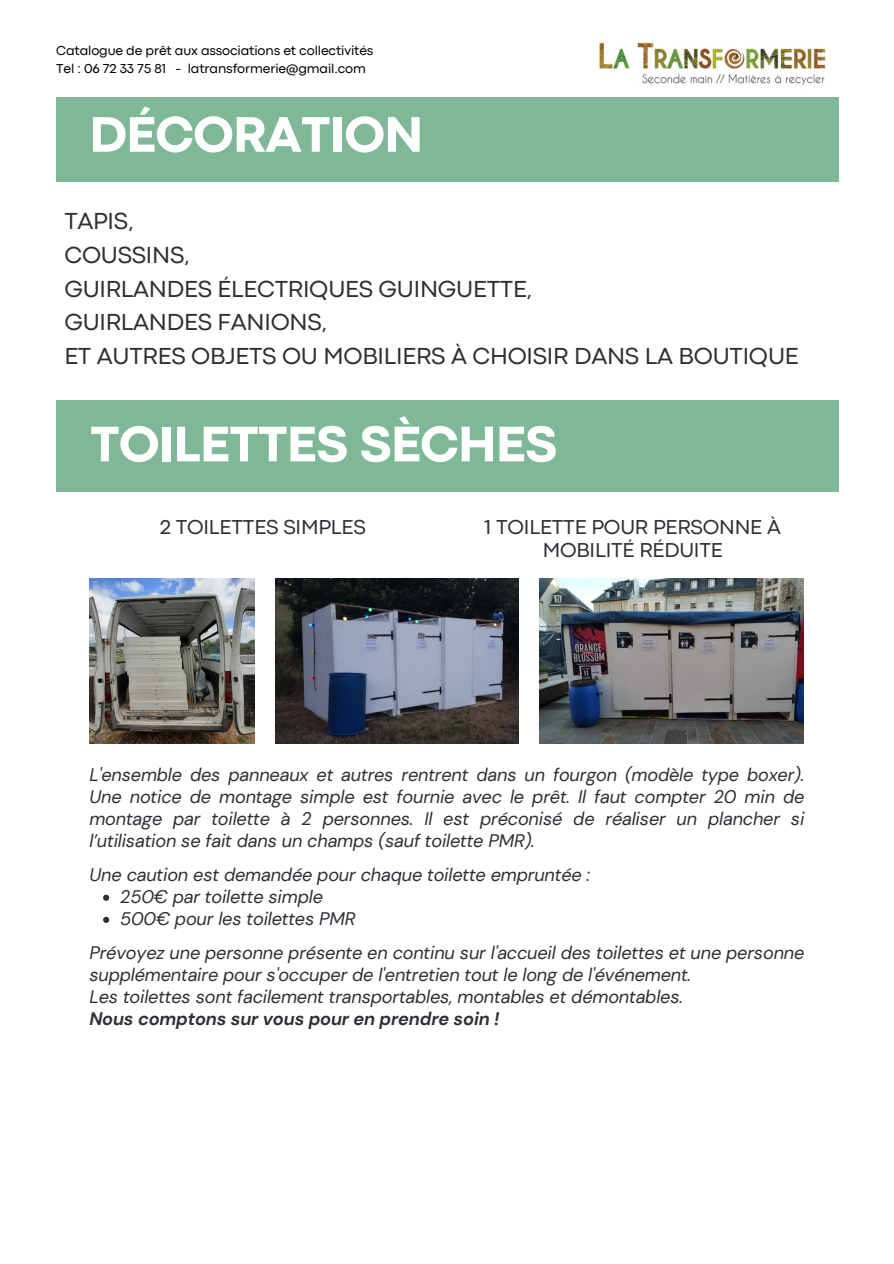
<style>
.page{position:relative;width:894px;height:1264px;background:#fff}
.page>*{position:absolute;margin:0;border:0;box-sizing:border-box;transform-origin:0 0}
.t1{font:800 52.2px "Codec Pro";letter-spacing:-.01em;color:#fff}
.t2{font:24.15px/33.8px "Codec Pro";letter-spacing:-.01em;color:#302e35}
.t3{font:21px/22.5px "Codec Pro";letter-spacing:-.01em;color:#302e35;text-align:center}
.t4{font:italic 18.15px/22px "DM Sans";letter-spacing:-.01em;color:#302e35;text-align:justify}
.t5{font:13.5px "Codec Pro";letter-spacing:-.01em;color:#000}
.s1{font-weight:700}
</style>
<div class="page">
<div style="left:56px;top:400px;width:782px;height:91px;background:#7fb897"></div>
<img style="left:539px;top:578px;width:264px;height:166px">
<img style="left:275px;top:578px;width:243px;height:166px">
<img style="left:89px;top:578px;width:166px;height:166px">
<svg style="left:103px;top:894px;width:6px;height:6px"></svg>
<svg style="left:103px;top:916px;width:6px;height:6px"></svg>
<div style="left:56px;top:97px;width:782px;height:84px;background:#7fb897"></div>
<img style="left:599px;top:42px;width:227px;height:44px">
<p class="t5" style="left:56px;top:46px;width:318px">Catalogue de prêt aux associations et collectivités</p>
<h4 class="t5" style="left:56px;top:64px;width:311px">Tel : 06 72 33 75 81 - latransformerie@gmail.com</h4>
<p class="t1" style="left:89px;top:116px;width:335px">DÉCORATION</p>
<h1 class="t2" style="left:64px;top:206px;width:735px">TAPIS,<br>COUSSINS,<br>GUIRLANDES ÉLECTRIQUES GUINGUETTE,<br>GUIRLANDES FANIONS,<br>ET AUTRES OBJETS OU MOBILIERS À CHOISIR DANS LA BOUTIQUE</h1>
<h2 class="t1" style="left:90px;top:425px;width:468px">TOILETTES SÈCHES</h2>
<h1 class="t3" style="left:160px;top:517px;width:207px">2 TOILETTES SIMPLES</h1>
<h3 class="t3" style="left:484px;top:518px;width:297px">1 TOILETTE POUR PERSONNE À<br>MOBILITÉ RÉDUITE</h3>
<h3 class="t4" style="left:89px;top:763px;width:716px">L'ensemble des panneaux et autres rentrent dans un fourgon (modèle type boxer).<br>Une notice de montage simple est fournie avec le prêt. Il faut compter 20 min de montage par toilette à 2 personnes. Il est préconisé de réaliser un plancher si l’utilisation se fait dans un champs (sauf toilette PMR).</h3>
<p class="t4" style="left:89px;top:863px;width:502px">Une caution est demandée pour chaque toilette empruntée :</p>
<p class="t4" style="left:120px;top:885px;width:204px">250€ par toilette simple</p>
<p class="t4" style="left:120px;top:908px;width:237px">500€ pour les toilettes PMR</p>
<h4 class="t4" style="left:89px;top:941px;width:716px;text-align:left">Prévoyez une personne présente en continu sur l'accueil des toilettes et une personne supplémentaire pour s'occuper de l'entretien tout le long de l'événement.<br>Les toilettes sont facilement transportables, montables et démontables.<br><span class="s1">Nous comptons sur vous pour en prendre soin !</span></h4>
</div>
